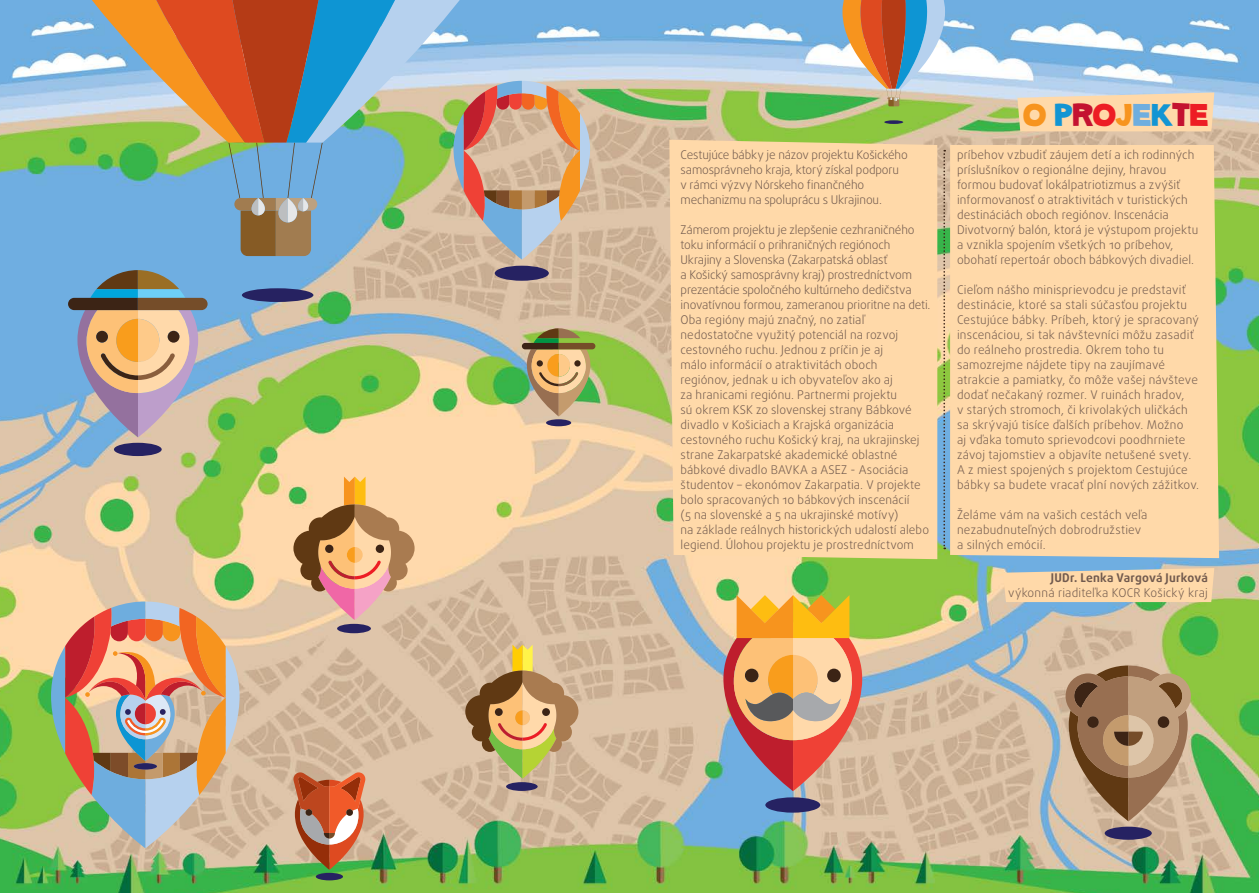
<style>
.page{position:relative;width:1259px;height:893px;background:#fff}
.page>*{position:absolute;margin:0;border:0;box-sizing:border-box;transform-origin:0 0}
.t1{font:34.5px "SC Gum Kids";color:#f7941e}
.t2{font:300 12px/15px "Daxline Pro";letter-spacing:.01em;color:#715a4e}
.t3{font:300 12px/15px "Daxline Pro";letter-spacing:-.01em;color:#715a4e}
.t4{font:700 12px "Daxline Pro";letter-spacing:.015em;color:#715a4e}
.s1{color:#1395d3}
.s2{color:#c41230}
.s3{color:#ed1d24}
.s4{color:#6faedf}
</style>
<div class="page">
<img style="left:0;top:0;width:1259px;height:893px">
<div style="left:669px;top:140px;width:268px;height:419px;background:#ffd9a9"></div>
<svg style="left:1017px;top:92px;width:197px;height:39px"></svg>
<svg style="left:1003px;top:568px;width:211px;height:34px"></svg>
<div style="left:950px;top:145px;width:269px;height:413px;background:#ffd9a9"></div>
<svg style="left:943px;top:150px;width:2px;height:399px"></svg>
<svg style="left:842px;top:0;width:103px;height:106px"></svg>
<svg style="left:884px;top:120px;width:19px;height:4px"></svg>
<svg style="left:590px;top:0;width:15px;height:143px"></svg>
<div style="left:242px;top:288px;width:71px;height:14px;background:#262261;border-radius:50%"></div>
<div style="left:1104px;top:827px;width:47px;height:13px;background:#262262;border-radius:50%"></div>
<svg style="left:1065px;top:665px;width:126px;height:156px"></svg>
<div style="left:546px;top:419px;width:25px;height:7px;background:#262262;border-radius:50%"></div>
<img style="left:522px;top:328px;width:73px;height:88px">
<div style="left:316px;top:873px;width:27px;height:7px;background:#262262;border-radius:50%"></div>
<svg style="left:293px;top:772px;width:72px;height:98px"></svg>
<div style="left:765px;top:797px;width:55px;height:16px;background:#262262;border-radius:50%"></div>
<svg style="left:723px;top:595px;width:139px;height:196px"></svg>
<div style="left:337px;top:624px;width:34px;height:9px;background:#262262;border-radius:50%"></div>
<svg style="left:293px;top:477px;width:121px;height:143px"></svg>
<svg style="left:0;top:0;width:590px;height:260px"></svg>
<div style="left:495px;top:266px;width:54px;height:15px;background:#262262;border-radius:50%"></div>
<svg style="left:51px;top:601px;width:189px;height:247px"></svg>
<div style="left:506px;top:782px;width:31px;height:9px;background:#262262;border-radius:50%"></div>
<svg style="left:465px;top:645px;width:113px;height:134px"></svg>
<div style="left:114px;top:443px;width:48px;height:13px;background:#262262;border-radius:50%"></div>
<svg style="left:68px;top:270px;width:140px;height:167px"></svg>
<p class="t3" style="left:680px;top:148px;width:229px">Cestujúce bábky je názov projektu Košického samosprávneho kraja, ktorý získal podporu v rámci výzvy Nórskeho finančného mechanizmu na spoluprácu s Ukrajinou.</p>
<p class="t2" style="left:680px;top:223px;width:251px">Zámerom projektu je zlepšenie cezhraničného toku informácií o prihraničných regiónoch Ukrajiny a Slovenska (Zakarpatská oblasť<br>a Košický samosprávny kraj) prostredníctvom prezentácie spoločného kultúrneho dedičstva inovatívnou formou, zameranou prioritne na deti.<br>Oba regióny majú značný, no zatiaľ nedostatočne využitý potenciál na rozvoj cestovného ruchu. Jednou z príčin je aj<br>málo informácií o atraktivitách oboch<br>regiónov, jednak u ich obyvateľov ako aj<br>za hranicami regiónu. Partnermi projektu<br>sú okrem KSK zo slovenskej strany Bábkové divadlo v Košiciach a Krajská organizácia cestovného ruchu Košický kraj, na ukrajinskej strane Zakarpatské akademické oblastné bábkové divadlo BAVKA a ASEZ - Asociácia študentov – ekonómov Zakarpatia. V projekte bolo spracovaných 10 bábkových inscenácií<br>(5 na slovenské a 5 na ukrajinské motívy)<br>na základe reálnych historických udalostí alebo legiend. Úlohou projektu je prostredníctvom</p>
<h1 class="t1" style="left:1023px;top:94px;width:186px">O <span class="s1">P</span><span class="s2">R</span><span class="s3">O</span>J<span class="s4">E</span><span class="s1">K</span><span class="s2">T</span><span class="s3">E</span></h1>
<p class="t2" style="left:957px;top:148px;width:243px">príbehov vzbudiť záujem detí a ich rodinných príslušníkov o regionálne dejiny, hravou formou budovať lokálpatriotizmus a zvýšiť informovanosť o atraktivitách v turistických destináciách oboch regiónov. Inscenácia Divotvorný balón, ktorá je výstupom projektu a vznikla spojením všetkých 10 príbehov, obohatí repertoár oboch bábkových divadiel.</p>
<p class="t2" style="left:957px;top:283px;width:244px">Cieľom nášho minisprievodcu je predstaviť destinácie, ktoré sa stali súčasťou projektu Cestujúce bábky. Príbeh, ktorý je spracovaný inscenáciou, si tak návštevníci môžu zasadiť do reálneho prostredia. Okrem toho tu samozrejme nájdete tipy na zaujímavé atrakcie a pamiatky, čo môže vašej návšteve dodať nečakaný rozmer. V ruinách hradov,<br>v starých stromoch, či krivolakých uličkách sa skrývajú tisíce ďalších príbehov. Možno<br>aj vďaka tomuto sprievodcovi poodhrniete závoj tajomstiev a objavíte netušené svety.<br>A z miest spojených s projektom Cestujúce bábky sa budete vracať plní nových zážitkov.</p>
<p class="t2" style="left:957px;top:508px;width:192px">Želáme vám na vašich cestách veľa nezabudnuteľných dobrodružstiev a silných emócií.</p>
<p class="t4" style="left:1051px;top:570px;width:158px">JUDr. Lenka Vargová Jurková</p>
<p class="t2" style="left:1008px;top:585px;width:201px">výkonná riaditeľka KOCR Košický kraj</p>
</div>
